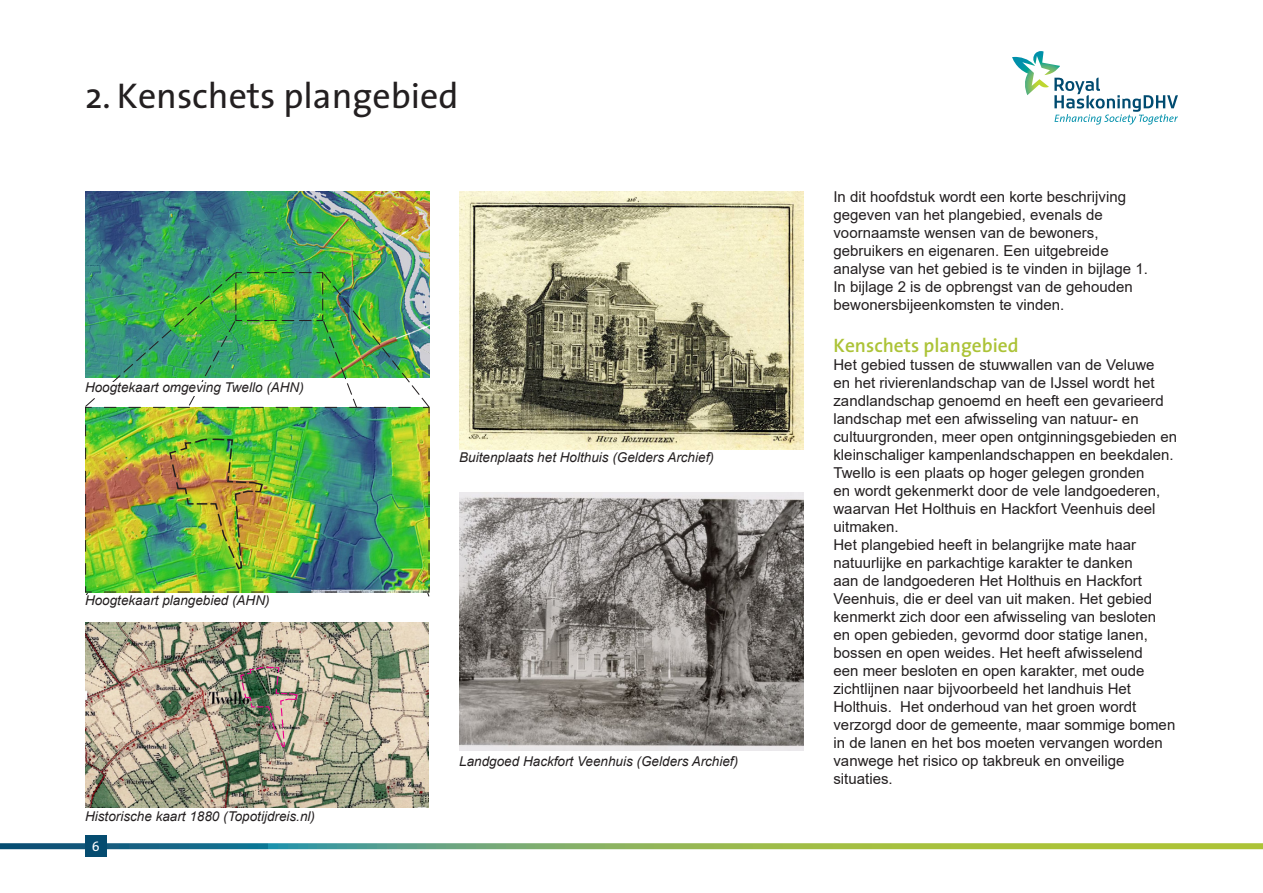
<style>
.page{position:relative;width:1263px;height:893px;background:#fff}
.page>*{position:absolute;margin:0;border:0;box-sizing:border-box;transform-origin:0 0}
.t1{font:36px "The Sans";color:#231f20}
.t2{font:600 19.5px "The Sans";color:#acc337}
.t3{font:15px/18px "Arial";color:#231f20}
.t4{font:italic 13.5px "Arial";color:#231f20}
.t5{font:13.5px "The Sans";color:#fff}
</style>
<div class="page">
<svg style="left:1012px;top:51px;width:166px;height:74px"></svg>
<svg style="left:0;top:843px;width:1263px;height:6px;background:#79a766"></svg>
<div style="left:85px;top:836px;width:21px;height:21px;background:#054c70"></div>
<img style="left:85px;top:191px;width:344px;height:80px">
<img style="left:85px;top:271px;width:345px;height:326px">
<img style="left:459px;top:191px;width:345px;height:258px">
<img style="left:459px;top:493px;width:345px;height:258px">
<img style="left:85px;top:622px;width:343px;height:186px">
<img style="left:239px;top:658px;width:59px;height:90px">
<div style="left:85px;top:382px;width:249px;height:14px;background:#fff"></div>
<div style="left:85px;top:595px;width:233px;height:14px;background:#fff"></div>
<h1 class="t1" style="left:85px;top:66px;width:375px">2. Kenschets plangebied</h1>
<p class="t4" style="left:85px;top:379px;width:220px">Hoogtekaart omgeving Twello (AHN)</p>
<p class="t4" style="left:85px;top:592px;width:186px">Hoogtekaart plangebied (AHN)</p>
<p class="t4" style="left:85px;top:807px;width:231px">Historische kaart 1880 (Topotijdreis.nl)</p>
<p class="t5" style="left:92px;top:835px;width:9px">6</p>
<p class="t4" style="left:459px;top:448px;width:256px">Buitenplaats het Holthuis (Gelders Archief)</p>
<p class="t4" style="left:459px;top:753px;width:280px">Landgoed Hackfort Veenhuis (Gelders Archief)</p>
<p class="t3" style="left:833px;top:188px;width:316px">In dit hoofdstuk wordt een korte beschrijving gegeven van het plangebied, evenals de voornaamste wensen van de bewoners, gebruikers en eigenaren. Een uitgebreide analyse van het gebied is te vinden in bijlage 1.<br>In bijlage 2 is de opbrengst van de gehouden bewonersbijeenkomsten te vinden.</p>
<h2 class="t2" style="left:833px;top:329px;width:187px">Kenschets plangebied</h2>
<p class="t3" style="left:833px;top:355px;width:345px">Het gebied tussen de stuwwallen van de Veluwe<br>en het rivierenlandschap van de IJssel wordt het zandlandschap genoemd en heeft een gevarieerd landschap met een afwisseling van natuur- en cultuurgronden, meer open ontginningsgebieden en kleinschaliger kampenlandschappen en beekdalen.<br>Twello is een plaats op hoger gelegen gronden<br>en wordt gekenmerkt door de vele landgoederen, waarvan Het Holthuis en Hackfort Veenhuis deel uitmaken.<br>Het plangebied heeft in belangrijke mate haar natuurlijke en parkachtige karakter te danken<br>aan de landgoederen Het Holthuis en Hackfort Veenhuis, die er deel van uit maken. Het gebied kenmerkt zich door een afwisseling van besloten<br>en open gebieden, gevormd door statige lanen, bossen en open weides. Het heeft afwisselend<br>een meer besloten en open karakter, met oude zichtlijnen naar bijvoorbeeld het landhuis Het Holthuis. Het onderhoud van het groen wordt verzorgd door de gemeente, maar sommige bomen in de lanen en het bos moeten vervangen worden vanwege het risico op takbreuk en onveilige situaties.</p>
</div>
